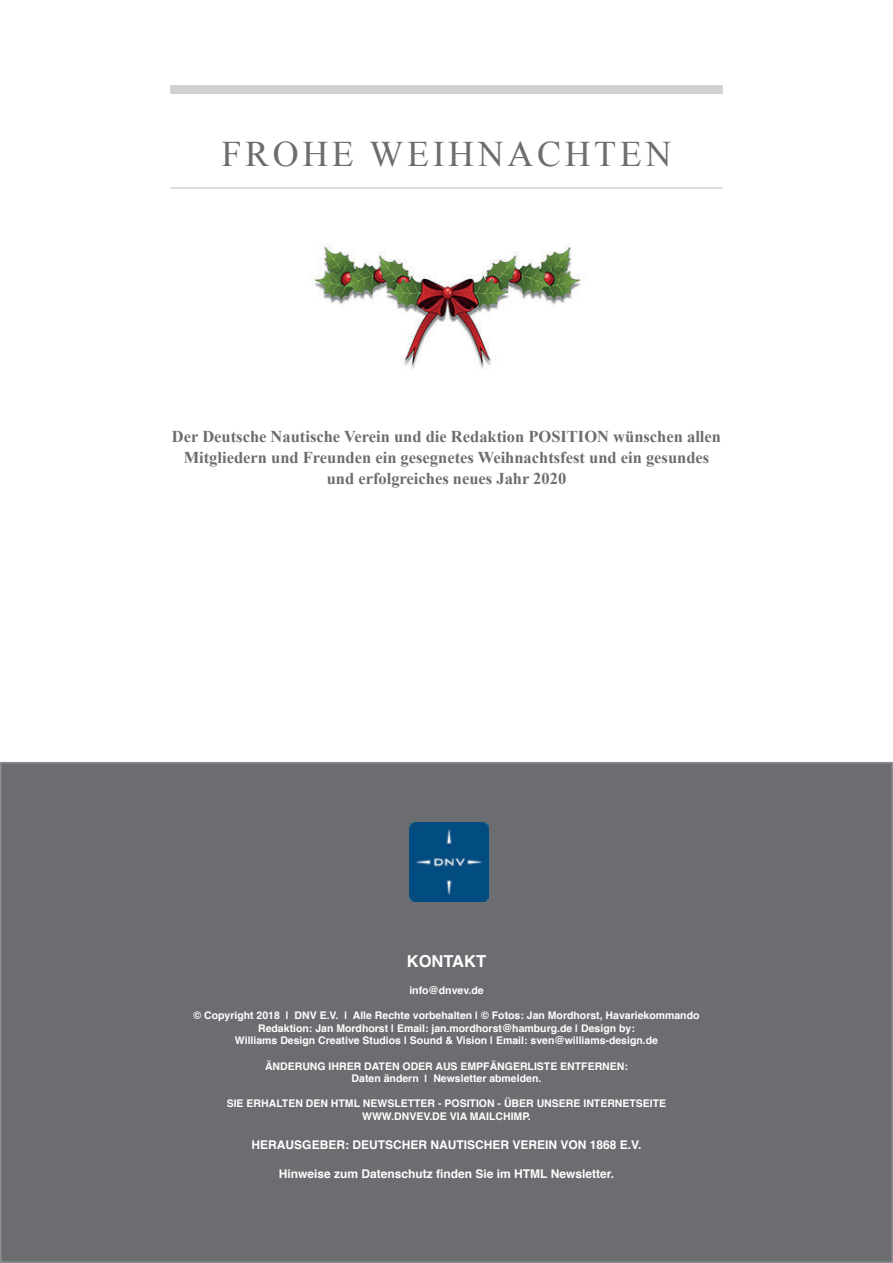
<style>
.page{position:relative;width:893px;height:1263px;background:#fff}
.page>*{position:absolute;margin:0;border:0;box-sizing:border-box;transform-origin:0 0}
.t1{font:36px "Times New Roman";letter-spacing:.1em;color:#6c6d70}
.t2{font:700 16.5px/21px "Times New Roman";color:#6c6d70;text-align:center}
.t3{font:700 16.5px "Helvetica";color:#fff}
.t4{font:700 12px "Helvetica";color:#fff}
.t5{font:700 10.5px "Helvetica";color:#fff}
</style>
<div class="page">
<div style="left:170px;top:85px;width:553px;height:9px;background:#d1d2d4"></div>
<hr style="left:170px;top:187px;width:553px;height:2px;background:#d1d2d4">
<img style="left:314px;top:244px;width:267px;height:126px">
<div style="left:1px;top:763px;width:891px;height:499px;background:#6c6d70"></div>
<img style="left:410px;top:822px;width:78px;height:79px">
<p class="t1" style="left:222px;top:129px;width:451px">FROHE WEIHNACHTEN</p>
<p class="t2" style="left:172px;top:425px;width:550px">Der Deutsche Nautische Verein und die Redaktion POSITION wünschen allen<br>Mitgliedern und Freunden ein gesegnetes Weihnachtsfest und ein gesundes und erfolgreiches neues Jahr 2020</p>
<p class="t3" style="left:407px;top:948px;width:81px">KONTAKT</p>
<p class="t5" style="left:409px;top:982px;width:76px">info@dnvev.de</p>
<p class="t5" style="left:193px;top:1007px;width:508px">© Copyright 2018 | DNV E.V. | Alle Rechte vorbehalten | © Fotos: Jan Mordhorst, Havariekommando</p>
<p class="t5" style="left:258px;top:1020px;width:378px">Redaktion: Jan Mordhorst | Email: jan.mordhorst@hamburg.de | Design by:</p>
<p class="t5" style="left:235px;top:1032px;width:425px">Williams Design Creative Studios | Sound &amp; Vision | Email: sven@williams-design.de</p>
<p class="t5" style="left:265px;top:1057px;width:364px">ÄNDERUNG IHRER DATEN ODER AUS EMPFÄNGERLISTE ENTFERNEN:</p>
<p class="t5" style="left:352px;top:1070px;width:191px">Daten ändern | Newsletter abmelden.</p>
<p class="t5" style="left:227px;top:1095px;width:441px">SIE ERHALTEN DEN HTML NEWSLETTER - POSITION - ÜBER UNSERE INTERNETSEITE</p>
<p class="t5" style="left:362px;top:1108px;width:170px">WWW.DNVEV.DE VIA MAILCHIMP.</p>
<p class="t4" style="left:252px;top:1135px;width:391px">HERAUSGEBER: DEUTSCHER NAUTISCHER VEREIN VON 1868 E.V.</p>
<p class="t4" style="left:279px;top:1164px;width:337px">Hinweise zum Datenschutz finden Sie im HTML Newsletter.</p>
</div>
